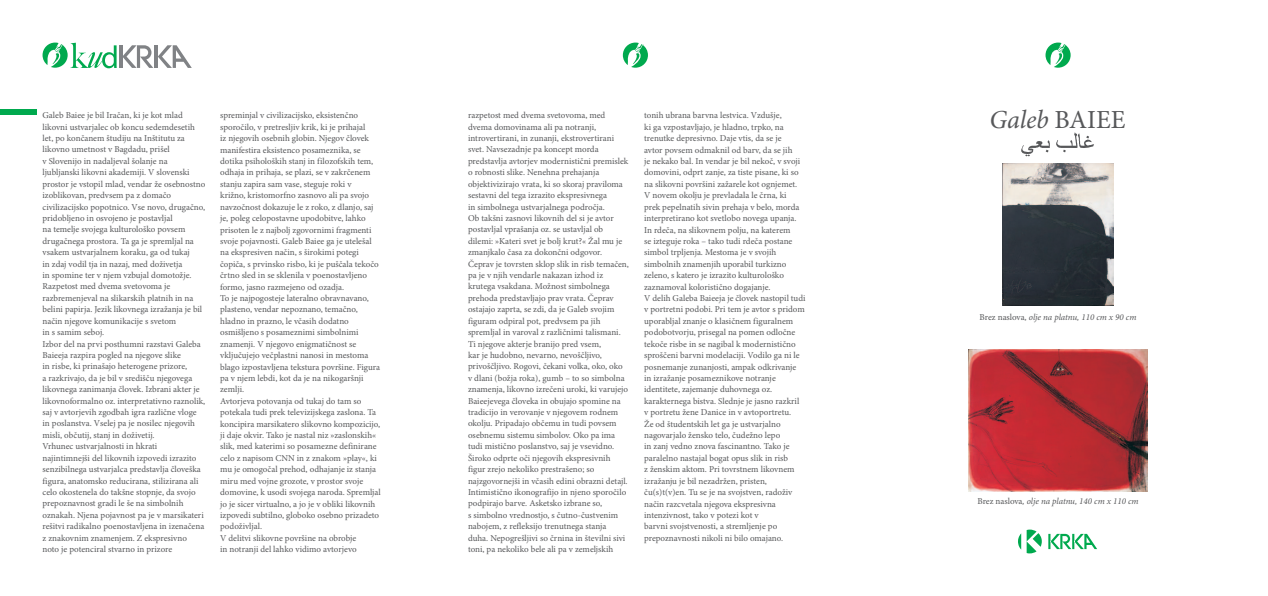
<style>
.page{position:relative;width:1268px;height:596px;background:#fff}
.page>*{position:absolute;margin:0;border:0;box-sizing:border-box;transform-origin:0 0}
.t1{font:italic 26px "Minion Pro";letter-spacing:-.01em;color:#57585a}
.t2{font:9px/11.4px "Minion Pro";color:#57585a}
.t3{font:italic 9px "Minion Pro";letter-spacing:-.005em;color:#57585a}
.s1{font-style:normal}
</style>
<div class="page">
<svg style="left:43px;top:43px;width:149px;height:25px"></svg>
<div style="left:0;top:109px;width:36px;height:5px;background:#00a94e"></div>
<svg style="left:622px;top:43px;width:26px;height:25px"></svg>
<svg style="left:1018px;top:529px;width:78px;height:24px"></svg>
<svg style="left:1045px;top:43px;width:25px;height:25px"></svg>
<img style="left:968px;top:349px;width:178px;height:142px">
<img style="left:1002px;top:163px;width:111px;height:142px">
<svg style="left:1056px;top:132px;width:37px;height:20px"></svg>
<svg style="left:1021px;top:140px;width:28px;height:16px"></svg>
<p class="t2" style="left:43px;top:110px;width:164px">Galeb Baiee je bil Iračan, ki je kot mlad likovni ustvarjalec ob koncu sedemdesetih let, po končanem študiju na Inštitutu za likovno umetnost v Bagdadu, prišel<br>v Slovenijo in nadaljeval šolanje na ljubljanski likovni akademiji. V slovenski prostor je vstopil mlad, vendar že osebnostno izoblikovan, predvsem pa z domačo civilizacijsko popotnico. Vse novo, drugačno, pridobljeno in osvojeno je postavljal<br>na temelje svojega kulturološko povsem drugačnega prostora. Ta ga je spremljal na vsakem ustvarjalnem koraku, ga od tukaj<br>in zdaj vodil tja in nazaj, med doživetja<br>in spomine ter v njem vzbujal domotožje.<br>Razpetost med dvema svetovoma je razbremenjeval na slikarskih platnih in na belini papirja. Jezik likovnega izražanja je bil način njegove komunikacije s svetom<br>in s samim seboj.<br>Izbor del na prvi posthumni razstavi Galeba Baieeja razpira pogled na njegove slike<br>in risbe, ki prinašajo heterogene prizore,<br>a razkrivajo, da je bil v središču njegovega likovnega zanimanja človek. Izbrani akter je likovnoformalno oz. interpretativno raznolik, saj v avtorjevih zgodbah igra različne vloge in poslanstva. Vselej pa je nosilec njegovih misli, občutij, stanj in doživetij.<br>Vrhunec ustvarjalnosti in hkrati najintimnejši del likovnih izpovedi izrazito senzibilnega ustvarjalca predstavlja človeška figura, anatomsko reducirana, stilizirana ali celo okostenela do takšne stopnje, da svojo prepoznavnost gradi le še na simbolnih oznakah. Njena pojavnost pa je v marsikateri rešitvi radikalno poenostavljena in izenačena z znakovnim znamenjem. Z ekspresivno noto je potenciral stvarno in prizore</p>
<p class="t2" style="left:220px;top:110px;width:162px">spreminjal v civilizacijsko, eksistenčno sporočilo, v pretresljiv krik, ki je prihajal<br>iz njegovih osebnih globin. Njegov človek manifestira eksistenco posameznika, se dotika psiholoških stanj in filozofskih tem, odhaja in prihaja, se plazi, se v zakrčenem stanju zapira sam vase, steguje roki v<br>križno, kristomorfno zasnovo ali pa svojo navzočnost dokazuje le z roko, z dlanjo, saj je, poleg celopostavne upodobitve, lahko prisoten le z najbolj zgovornimi fragmenti svoje pojavnosti. Galeb Baiee ga je utelešal na ekspresiven način, s širokimi potegi čopiča, s prvinsko risbo, ki je puščala tekočo črtno sled in se sklenila v poenostavljeno formo, jasno razmejeno od ozadja.<br>To je najpogosteje lateralno obravnavano, plasteno, vendar nepoznano, temačno, hladno in prazno, le včasih dodatno osmišljeno s posameznimi simbolnimi znamenji. V njegovo enigmatičnost se vključujejo večplastni nanosi in mestoma blago izpostavljena tekstura površine. Figura pa v njem lebdi, kot da je na nikogaršnji zemlji.<br>Avtorjeva potovanja od tukaj do tam so potekala tudi prek televizijskega zaslona. Ta koncipira marsikatero slikovno kompozicijo, ji daje okvir. Tako je nastal niz »zaslonskih« slik, med katerimi so posamezne definirane celo z napisom CNN in z znakom »play«, ki mu je omogočal prehod, odhajanje iz stanja miru med vojne grozote, v prostor svoje domovine, k usodi svojega naroda. Spremljal jo je sicer virtualno, a jo je v obliki likovnih izpovedi subtilno, globoko osebno prizadeto podoživljal.<br>V delitvi slikovne površine na obrobje<br>in notranji del lahko vidimo avtorjevo</p>
<p class="t2" style="left:468px;top:110px;width:162px">razpetost med dvema svetovoma, med dvema domovinama ali pa notranji, introvertirani, in zunanji, ekstrovertirani svet. Navsezadnje pa koncept morda predstavlja avtorjev modernistični premislek o robnosti slike. Nenehna prehajanja objektivizirajo vrata, ki so skoraj praviloma sestavni del tega izrazito ekspresivnega<br>in simbolnega ustvarjalnega področja.<br>Ob takšni zasnovi likovnih del si je avtor postavljal vprašanja oz. se ustavljal ob dilemi: »Kateri svet je bolj krut?« Žal mu je zmanjkalo časa za dokončni odgovor.<br>Čeprav je tovrsten sklop slik in risb temačen, pa je v njih vendarle nakazan izhod iz krutega vsakdana. Možnost simbolnega prehoda predstavljajo prav vrata. Čeprav ostajajo zaprta, se zdi, da je Galeb svojim figuram odpiral pot, predvsem pa jih spremljal in varoval z različnimi talismani.<br>Ti njegove akterje branijo pred vsem,<br>kar je hudobno, nevarno, nevoščljivo, privoščljivo. Rogovi, čekani volka, oko, oko v dlani (božja roka), gumb – to so simbolna znamenja, likovno izrečeni uroki, ki varujejo Baieejevega človeka in obujajo spomine na tradicijo in verovanje v njegovem rodnem okolju. Pripadajo občemu in tudi povsem osebnemu sistemu simbolov. Oko pa ima tudi mistično poslanstvo, saj je vsevidno.<br>Široko odprte oči njegovih ekspresivnih figur zrejo nekoliko prestrašeno; so najzgovornejši in včasih edini obrazni detajl.<br>Intimistično ikonografijo in njeno sporočilo podpirajo barve. Asketsko izbrane so,<br>s simbolno vrednostjo, s čutno-čustvenim nabojem, z refleksijo trenutnega stanja<br>duha. Nepogrešljivi so črnina in številni sivi toni, pa nekoliko bele ali pa v zemeljskih</p>
<p class="t2" style="left:644px;top:110px;width:163px">tonih ubrana barvna lestvica. Vzdušje,<br>ki ga vzpostavljajo, je hladno, trpko, na trenutke depresivno. Daje vtis, da se je<br>avtor povsem odmaknil od barv, da se jih<br>je nekako bal. In vendar je bil nekoč, v svoji domovini, odprt zanje, za tiste pisane, ki so na slikovni površini zažarele kot ognjemet.<br>V novem okolju je prevladala le črna, ki<br>prek pepelnatih sivin prehaja v belo, morda interpretirano kot svetlobo novega upanja.<br>In rdeča, na slikovnem polju, na katerem<br>se izteguje roka – tako tudi rdeča postane simbol trpljenja. Mestoma je v svojih simbolnih znamenjih uporabil turkizno zeleno, s katero je izrazito kulturološko zaznamoval koloristično dogajanje.<br>V delih Galeba Baieeja je človek nastopil tudi v portretni podobi. Pri tem je avtor s pridom uporabljal znanje o klasičnem figuralnem podobotvorju, prisegal na pomen odločne tekoče risbe in se nagibal k modernistično sproščeni barvni modelaciji. Vodilo ga ni le posnemanje zunanjosti, ampak odkrivanje in izražanje posameznikove notranje identitete, zajemanje duhovnega oz. karakternega bistva. Slednje je jasno razkril v portretu žene Danice in v avtoportretu.<br>Že od študentskih let ga je ustvarjalno nagovarjalo žensko telo, čudežno lepo<br>in zanj vedno znova fascinantno. Tako je paralelno nastajal bogat opus slik in risb<br>z ženskim aktom. Pri tovrstnem likovnem izražanju je bil nezadržen, pristen, ču(s)t(v)en. Tu se je na svojstven, radoživ način razcvetala njegova ekspresivna intenzivnost, tako v potezi kot v<br>barvni svojstvenosti, a stremljenje po prepoznavnosti nikoli ni bilo omajano.</p>
<h1 class="t1" style="left:989px;top:102px;width:138px">Galeb <span class="s1">BAIEE</span></h1>
<p class="t3" style="left:979px;top:310px;width:158px"><span class="s1">Brez naslova</span>, olje na platnu, 110 cm x 90 cm</p>
<p class="t3" style="left:977px;top:495px;width:163px"><span class="s1">Brez naslova</span>, olje na platnu, 140 cm x 110 cm</p>
</div>
